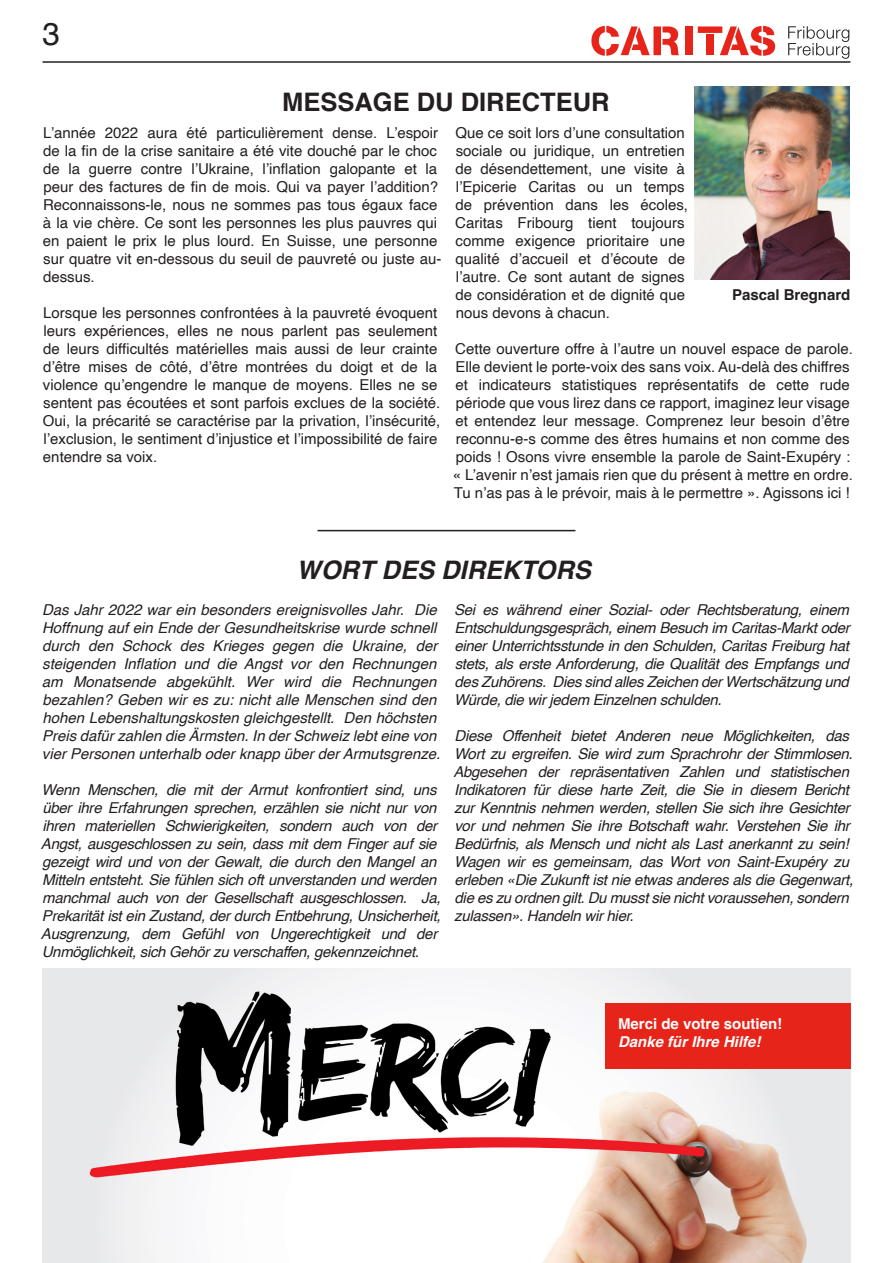
<style>
.page{position:relative;width:893px;height:1263px;background:#fff}
.page>*{position:absolute;margin:0;border:0;box-sizing:border-box;transform-origin:0 0}
.t1{font:31.5px "Helvetica";color:#231f20}
.t2{font:700 25.5px "Helvetica";color:#231f20}
.t3{font:italic 700 25.5px "Helvetica";color:#231f20}
.t4{font:15px/18px "Helvetica";color:#231f20}
.t5{font:italic 15px/18px "Helvetica";letter-spacing:-.02em;color:#231f20}
.t6{font:italic 15px/18px "Helvetica";color:#231f20}
.t7{font:700 15px "Helvetica";color:#fff}
.t8{font:italic 700 15px "Helvetica";color:#fff}
.t9{font:700 15px "Helvetica";color:#231f20}
</style>
<div class="page">
<svg style="left:788px;top:26px;width:61px;height:33px"></svg>
<div style="left:685px;top:26px;width:8px;height:29px;background:#e72419"></div>
<svg style="left:591px;top:26px;width:88px;height:30px"></svg>
<svg style="left:698px;top:26px;width:77px;height:30px"></svg>
<hr style="left:43px;top:61px;width:807px;height:2px;background:#231f20">
<img style="left:43px;top:968px;width:807px;height:295px">
<div style="left:605px;top:1003px;width:245px;height:66px;background:#e72419"></div>
<img style="left:694px;top:86px;width:156px;height:194px">
<hr style="left:317px;top:530px;width:258px;height:1px;background:#231f20">
<h1 class="t1" style="left:43px;top:10px;width:19px">3</h1>
<h2 class="t2" style="left:282px;top:87px;width:329px">MESSAGE DU DIRECTEUR</h2>
<p class="t4" style="left:43px;top:124px;width:400px">L’année 2022 aura été particulièrement dense. L’espoir de la fin de la crise sanitaire a été vite douché par le choc de la guerre contre l’Ukraine, l’inflation galopante et la peur des factures de fin de mois. Qui va payer l’addition?<br>Reconnaissons-le, nous ne sommes pas tous égaux face à la vie chère. Ce sont les personnes les plus pauvres qui en paient le prix le plus lourd. En Suisse, une personne sur quatre vit en-dessous du seuil de pauvreté ou juste au&shy;dessus.</p>
<p class="t4" style="left:43px;top:304px;width:399px">Lorsque les personnes confrontées à la pauvreté évoquent leurs expériences, elles ne nous parlent pas seulement de leurs difficultés matérielles mais aussi de leur crainte d’être mises de côté, d’être montrées du doigt et de la violence qu’engendre le manque de moyens. Elles ne se sentent pas écoutées et sont parfois exclues de la société.<br>Oui, la précarité se caractérise par la privation, l’insécurité, l’exclusion, le sentiment d’injustice et l’impossibilité de faire entendre sa voix.</p>
<p class="t4" style="left:455px;top:124px;width:234px">Que ce soit lors d’une consultation sociale ou juridique, un entretien de désendettement, une visite à l’Epicerie Caritas ou un temps de prévention dans les écoles,<br>Caritas Fribourg tient toujours comme exigence prioritaire une qualité d’accueil et d’écoute de l’autre. Ce sont autant de signes de considération et de dignité que nous devons à chacun.</p>
<p class="t4" style="left:453px;top:340px;width:401px">Cette ouverture offre à l’autre un nouvel espace de parole.<br>Elle devient le porte-voix des sans voix. Au-delà des chiffres et indicateurs statistiques représentatifs de cette rude période que vous lirez dans ce rapport, imaginez leur visage et entendez leur message. Comprenez leur besoin d’être reconnu-e-s comme des êtres humains et non comme des poids ! Osons vivre ensemble la parole de Saint-Exupéry : « L’avenir n’est jamais rien que du présent à mettre en ordre.<br>Tu n’as pas à le prévoir, mais à le permettre ». Agissons ici !</p>
<p class="t9" style="left:732px;top:286px;width:120px">Pascal Bregnard</p>
<h2 class="t3" style="left:297px;top:555px;width:296px">WORT DES DIREKTORS</h2>
<p class="t6" style="left:42px;top:601px;width:400px">Das Jahr 2022 war ein besonders ereignisvolles Jahr. Die Hoffnung auf ein Ende der Gesundheitskrise wurde schnell durch den Schock des Krieges gegen die Ukraine, der steigenden Inflation und die Angst vor den Rechnungen am Monatsende abgekühlt. Wer wird die Rechnungen bezahlen? Geben wir es zu: nicht alle Menschen sind den hohen Lebenshaltungskosten gleichgestellt. Den höchsten Preis dafür zahlen die Ärmsten. In der Schweiz lebt eine von vier Personen unterhalb oder knapp über der Armutsgrenze.</p>
<p class="t5" style="left:41px;top:781px;width:401px">Wenn Menschen, die mit der Armut konfrontiert sind, uns über ihre Erfahrungen sprechen, erzählen sie nicht nur von ihren materiellen Schwierigkeiten, sondern auch von der Angst, ausgeschlossen zu sein, dass mit dem Finger auf sie gezeigt wird und von der Gewalt, die durch den Mangel an Mitteln entsteht. Sie fühlen sich oft unverstanden und werden manchmal auch von der Gesellschaft ausgeschlossen. Ja, Prekarität ist ein Zustand, der durch Entbehrung, Unsicherheit, Ausgrenzung, dem Gefühl von Ungerechtigkeit und der Unmöglichkeit, sich Gehör zu verschaffen, gekennzeichnet.</p>
<p class="t5" style="left:454px;top:601px;width:397px;text-align:justify">Sei es während einer Sozial- oder Rechtsberatung, einem Entschuldungsgespräch, einem Besuch im Caritas-Markt oder einer Unterrichtsstunde in den Schulden, Caritas Freiburg hat stets, als erste Anforderung, die Qualität des Empfangs und des Zuhörens. Dies sind alles Zeichen der Wertschätzung und Würde, die wir jedem Einzelnen schulden.</p>
<p class="t5" style="left:453px;top:727px;width:401px">Diese Offenheit bietet Anderen neue Möglichkeiten, das Wort zu ergreifen. Sie wird zum Sprachrohr der Stimmlosen.<br>Abgesehen der repräsentativen Zahlen und statistischen Indikatoren für diese harte Zeit, die Sie in diesem Bericht zur Kenntnis nehmen werden, stellen Sie sich ihre Gesichter vor und nehmen Sie ihre Botschaft wahr. Verstehen Sie ihr Bedürfnis, als Mensch und nicht als Last anerkannt zu sein!<br>Wagen wir es gemeinsam, das Wort von Saint-Exupéry zu erleben «Die Zukunft ist nie etwas anderes als die Gegenwart, die es zu ordnen gilt. Du musst sie nicht voraussehen, sondern zulassen». Handeln wir hier.</p>
<p class="t7" style="left:618px;top:1015px;width:166px">Merci de votre soutien!</p>
<p class="t8" style="left:618px;top:1033px;width:144px">Danke für Ihre Hilfe!</p>
</div>
